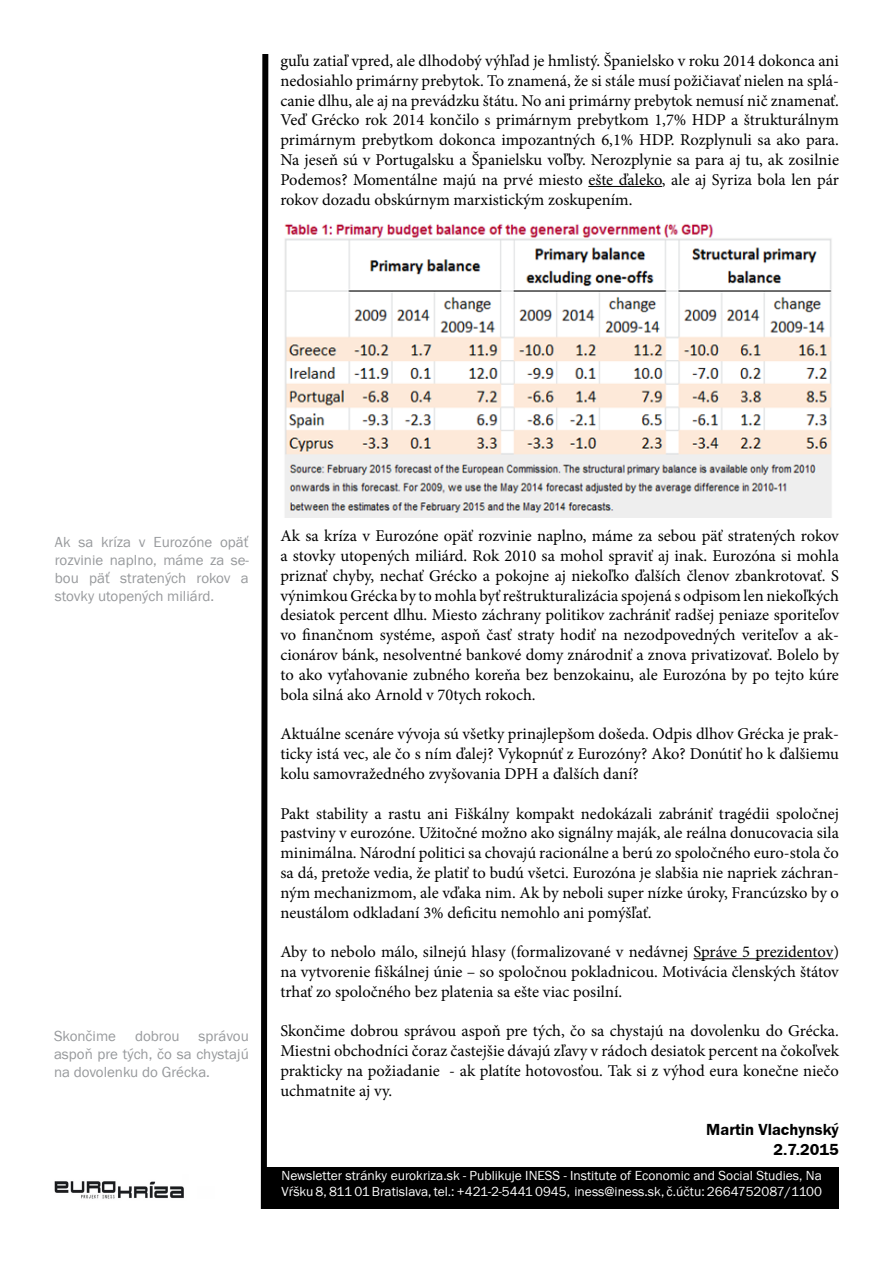
<style>
.page{position:relative;width:893px;height:1263px;background:#fff}
.page>*{position:absolute;margin:0;border:0;box-sizing:border-box;transform-origin:0 0}
.t1{font:16.5px/19.8px "Minion Pro";color:#000;text-align:justify}
.t2{font:600 16.5px/19.8px "Franklin Gothic Itc TEE";color:#000;text-align:right}
.t3{font:15px/18px "Franklin Gothic Itc TEE";color:#97999c;text-align:justify}
.t4{font:13.5px/16.2px "Franklin Gothic Itc TEE";color:#fff}
</style>
<div class="page">
<svg style="left:260px;top:54px;width:9px;height:1155px"></svg>
<div style="left:265px;top:1167px;width:574px;height:42px;background:#000"></div>
<img style="left:54px;top:1181px;width:130px;height:18px">
<hr style="left:588px;top:186px;width:74px;height:1px;background:#000">
<hr style="left:693px;top:958px;width:140px;height:1px;background:#000">
<img style="left:284px;top:224px;width:548px;height:293px">
<p class="t1" style="left:280px;top:51px;width:560px">guľu zatiaľ vpred, ale dlhodobý výhľad je hmlistý. Španielsko v roku 2014 dokonca ani nedosiahlo primárny prebytok. To znamená, že si stále musí požičiavať nielen na splá&shy;canie dlhu, ale aj na prevádzku štátu. No ani primárny prebytok nemusí nič znamenať.<br>Veď Grécko rok 2014 končilo s primárnym prebytkom 1,7% HDP a štrukturálnym primárnym prebytkom dokonca impozantných 6,1% HDP. Rozplynuli sa ako para.<br>Na jeseň sú v Portugalsku a Španielsku voľby. Nerozplynie sa para aj tu, ak zosilnie Podemos? Momentálne majú na prvé miesto ešte ďaleko, ale aj Syriza bola len pár rokov dozadu obskúrnym marxistickým zoskupením.</p>
<p class="t3" style="left:55px;top:534px;width:195px">Ak sa kríza v Eurozóne opäť rozvinie naplno, máme za se&shy;bou päť stratených rokov a stovky utopených miliárd.</p>
<p class="t3" style="left:54px;top:1028px;width:196px;text-indent:145px">správou aspoň pre tých, čo sa chystajú na dovolenku do Grécka.</p>
<p class="t3" style="left:54px;top:1028px;width:64px">Skončime</p>
<p class="t3" style="left:135px;top:1028px;width:46px">dobrou</p>
<p class="t1" style="left:280px;top:526px;width:560px">Ak sa kríza v Eurozóne opäť rozvinie naplno, máme za sebou päť stratených rokov a stovky utopených miliárd. Rok 2010 sa mohol spraviť aj inak. Eurozóna si mohla priznať chyby, nechať Grécko a pokojne aj niekoľko ďalších členov zbankrotovať. S výnimkou Grécka by to mohla byť reštrukturalizácia spojená s odpisom len niekoľkých desiatok percent dlhu. Miesto záchrany politikov zachrániť radšej peniaze sporiteľov vo finančnom systéme, aspoň časť straty hodiť na nezodpovedných veriteľov a ak&shy;cionárov bánk, nesolventné bankové domy znárodniť a znova privatizovať. Bolelo by to ako vyťahovanie zubného koreňa bez benzokainu, ale Eurozóna by po tejto kúre bola silná ako Arnold v 70tych rokoch.</p>
<p class="t1" style="left:280px;top:724px;width:560px">Aktuálne scenáre vývoja sú všetky prinajlepšom došeda. Odpis dlhov Grécka je prak&shy;ticky istá vec, ale čo s ním ďalej? Vykopnúť z Eurozóny? Ako? Donútiť ho k ďalšiemu kolu samovražedného zvyšovania DPH a ďalších daní?</p>
<p class="t1" style="left:280px;top:803px;width:560px">Pakt stability a rastu ani Fiškálny kompakt nedokázali zabrániť tragédii spoločnej pastviny v eurozóne. Užitočné možno ako signálny maják, ale reálna donucovacia sila minimálna. Národní politici sa chovajú racionálne a berú zo spoločného euro-stola čo sa dá, pretože vedia, že platiť to budú všetci. Eurozóna je slabšia nie napriek záchran&shy;ným mechanizmom, ale vďaka nim. Ak by neboli super nízke úroky, Francúzsko by o neustálom odkladaní 3% deficitu nemohlo ani pomýšľať.</p>
<p class="t1" style="left:280px;top:942px;width:560px">Aby to nebolo málo, silnejú hlasy (formalizované v nedávnej Správe 5 prezidentov) na vytvorenie fiškálnej únie – so spoločnou pokladnicou. Motivácia členských štátov trhať zo spoločného bez platenia sa ešte viac posilní.</p>
<p class="t1" style="left:280px;top:1021px;width:560px">Skončime dobrou správou aspoň pre tých, čo sa chystajú na dovolenku do Grécka.<br>Miestni obchodníci čoraz častejšie dávajú zľavy v rádoch desiatok percent na čokoľvek prakticky na požiadanie - ak platíte hotovosťou. Tak si z výhod eura konečne niečo uchmatnite aj vy.</p>
<p class="t2" style="left:706px;top:1120px;width:134px">Martin Vlachynský<br>2.7.2015</p>
<p class="t4" style="left:282px;top:1167px;width:542px">Newsletter stránky eurokriza.sk - Publikuje INESS - Institute of Economic and Social Studies, Na<br>Vŕšku 8, 811 01 Bratislava, tel.: +421-2-5441 0945, iness@iness.sk, č.účtu: 2664752087/1100</p>
</div>
